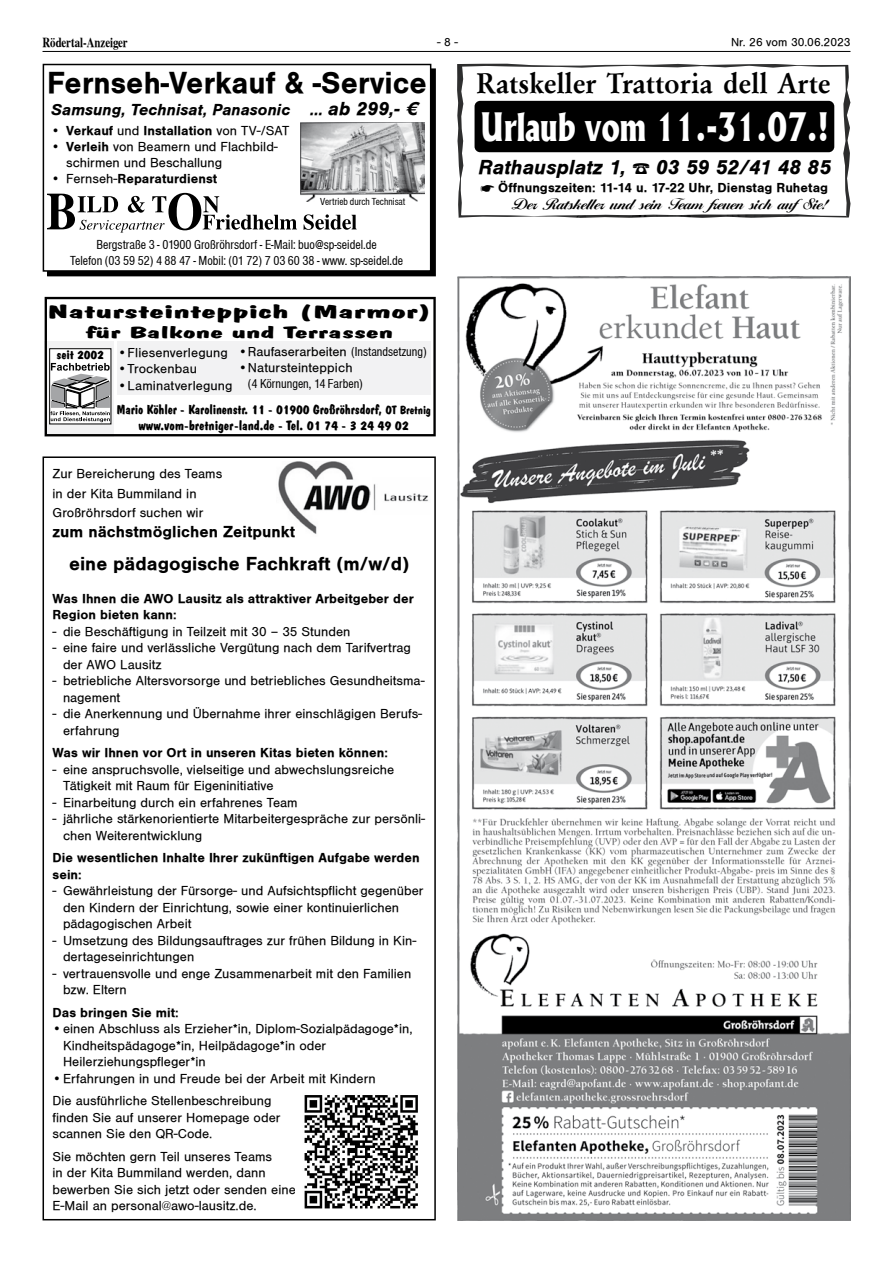
<style>
.page{position:relative;width:893px;height:1263px;background:#fff}
.page>*{position:absolute;margin:0;border:0;box-sizing:border-box;transform-origin:0 0}
.t1{font:800 37.5px "Albertus";color:#fff;scale:.79 1}
.t2{font:700 31.5px "Sans";color:#000}
.t3{font:600 29.55px "Garamond Std";letter-spacing:-.005em;color:#000}
.t4{font:700 21px "Ballantines";color:#000}
.t5{font:italic 700 21px "Sans";color:#000}
.t6{font:700 19.5px "Sans";color:#000}
.t7{font:18.75px "Dom Bold BT";color:#000;scale:2.11 1}
.t8{font:italic 700 16.5px "Sans";color:#000}
.t9{font:700 16.5px "Sans";color:#000}
.t10{font:16.35px "Dom Bold BT";color:#000;scale:2.11 1}
.t11{font:13.5px/16.5px "Sans";color:#000}
.t12{font:700 13.5px/16.5px "Sans";color:#000}
.t13{font:13.5px/16.2px "Sans Cd";color:#000;text-align:center}
.t14{font:13.5px "Roman PS Bold";color:#000;scale:.8 1}
.t15{font:13.35px/16px "Dom Bold BT";color:#000;text-align:center}
.t16{font:13.35px "Sans";letter-spacing:.01em;color:#000}
.t17{font:13.35px "Sans Cd";color:#000}
.t18{font:12.75px "Dom Bold BT";color:#000;scale:1.08 1}
.t19{font:12px "Sans";color:#000}
.t20{font:10.5px "Sans Cd";color:#000}
.s1{font-weight:400}
.s2{font-weight:700}
.s3{font-size:19.5px}
.s4{font-family:"Sans Cd"}
.s5{font-size:12px}
</style>
<div class="page">
<hr style="left:43px;top:51px;width:807px;height:1px;background:#000">
<img style="left:457px;top:64px;width:393px;height:154px">
<img style="left:278px;top:461px;width:92px;height:73px">
<img style="left:373px;top:484px;width:55px;height:27px">
<div style="left:43px;top:456px;width:393px;height:764px;border:2px solid #000"></div>
<img style="left:304px;top:1095px;width:114px;height:114px">
<img style="left:457px;top:276px;width:393px;height:944px">
<div style="left:47px;top:68px;width:389px;height:208px;border:2px solid #000"></div>
<div style="left:43px;top:65px;width:388px;height:206px;background:#fff"></div>
<div style="left:43px;top:64px;width:388px;height:208px;border:2px solid #000"></div>
<svg style="left:304px;top:214px;width:53px;height:16px"></svg>
<svg style="left:47px;top:193px;width:250px;height:40px"></svg>
<img style="left:301px;top:122px;width:124px;height:79px">
<svg style="left:45px;top:297px;width:391px;height:139px"></svg>
<div style="left:50px;top:349px;width:61px;height:75px;background:#fff"></div>
<div style="left:49px;top:348px;width:62px;height:76px;border:1px solid #000"></div>
<svg style="left:50px;top:363px;width:60px;height:59px"></svg>
<svg style="left:633px;top:163px;width:16px;height:11px"></svg>
<svg style="left:481px;top:185px;width:13px;height:7px"></svg>
<p class="t14" style="left:43px;top:34px;width:108px">Rödertal-Anzeiger</p>
<p class="t19" style="left:437px;top:35px;width:23px">- 8 -</p>
<p class="t19" style="left:731px;top:35px;width:121px">Nr. 26 vom 30.06.2023</p>
<h2 class="t2" style="left:47px;top:65px;width:381px">Fernseh-Verkauf &amp; -Service</h2>
<p class="t12" style="left:51px;top:122px;width:239px"><span class="s1">•</span> Verkauf <span class="s1">und</span> Installation <span class="s1">von TV-/SAT</span></p>
<p class="t11" style="left:66px;top:139px;width:213px;text-indent:-15px">• <span class="s2">Verleih</span> von Beamern und Flachbild&shy;schirmen und Beschallung</p>
<p class="t12" style="left:51px;top:171px;width:168px"><span class="s1">• Fernseh-</span>Reparaturdienst</p>
<p class="t8" style="left:51px;top:100px;width:371px">Samsung, Technisat, Panasonic ... <span class="s3">ab 299,- €</span></p>
<p class="t20" style="left:320px;top:196px;width:87px">Vertrieb durch Technisat</p>
<p class="t13" style="left:70px;top:236px;width:334px">Bergstraße 3 - 01900 Großröhrsdorf - E-Mail: buo@sp-seidel.de<br>Telefon (03 59 52) 4 88 47 - Mobil: (01 72) 7 03 60 38 - www. sp-seidel.de</p>
<h3 class="t7" style="left:47px;top:300px;width:184px">Natursteinteppich (Marmor)</h3>
<p class="t10" style="left:86px;top:322px;width:147px">für Balkone und Terrassen</p>
<p class="t18" style="left:57px;top:347px;width:45px">seit 2002</p>
<p class="t16" style="left:118px;top:345px;width:111px">• Fliesenverlegung</p>
<p class="t16" style="left:118px;top:362px;width:80px">• Trockenbau</p>
<p class="t16" style="left:118px;top:378px;width:116px">• Laminatverlegung</p>
<p class="t16" style="left:239px;top:344px;width:190px">• Raufaserarbeiten <span class="s4">(Instandsetzung)</span></p>
<p class="t16" style="left:239px;top:360px;width:115px">• Natursteinteppich</p>
<p class="t17" style="left:248px;top:377px;width:117px">(4 Körnungen, 14 Farben)</p>
<p class="t15" style="left:116px;top:401px;width:316px">Mario Köhler - Karolinenstr. 11 - 01900 Großröhrsdorf, <span class="s5">OT Bretnig </span>www.vom-bretniger-land.de - Tel. 01 74 - 3 24 49 02</p>
<p class="t11" style="left:53px;top:464px;width:171px;line-height:19.5px">Zur Bereicherung des Teams in der Kita Bummiland in<br>Großröhrsdorf suchen wir</p>
<p class="t9" style="left:53px;top:522px;width:244px">zum nächstmöglichen Zeitpunkt</p>
<h3 class="t6" style="left:69px;top:552px;width:342px">eine pädagogische Fachkraft (m/w/d)</h3>
<p class="t12" style="left:53px;top:590px;width:363px">Was Ihnen die AWO Lausitz als attraktiver Arbeitgeber der<br>Region bieten kann:</p>
<p class="t11" style="left:53px;top:623px;width:299px">- die Beschäftigung in Teilzeit mit 30 – 35 Stunden</p>
<p class="t11" style="left:63px;top:640px;width:349px;text-indent:-11px">- eine faire und verlässliche Vergütung nach dem Tarifvertrag der AWO Lausitz</p>
<p class="t11" style="left:63px;top:673px;width:363px;text-indent:-11px">- betriebliche Altersvorsorge und betriebliches Gesundheitsma&shy;nagement</p>
<p class="t11" style="left:63px;top:706px;width:361px;text-indent:-11px">- die Anerkennung und Übernahme ihrer einschlägigen Berufs&shy;erfahrung</p>
<p class="t12" style="left:53px;top:745px;width:337px">Was wir Ihnen vor Ort in unseren Kitas bieten können:</p>
<p class="t11" style="left:63px;top:761px;width:333px;text-indent:-11px">- eine anspruchsvolle, vielseitige und abwechslungsreiche<br>Tätigkeit mit Raum für Eigeninitiative</p>
<p class="t11" style="left:53px;top:794px;width:247px">- Einarbeitung durch ein erfahrenes Team</p>
<p class="t11" style="left:63px;top:811px;width:364px;text-indent:-11px">- jährliche stärkenorientierte Mitarbeitergespräche zur persönli&shy;chen Weiterentwicklung</p>
<p class="t12" style="left:53px;top:850px;width:369px">Die wesentlichen Inhalte Ihrer zukünftigen Aufgabe werden sein:</p>
<p class="t11" style="left:63px;top:883px;width:362px;text-indent:-11px">- Gewährleistung der Fürsorge- und Aufsichtspflicht gegenüber den Kindern der Einrichtung, sowie einer kontinuierlichen pädagogischen Arbeit</p>
<p class="t11" style="left:63px;top:932px;width:355px;text-indent:-11px">- Umsetzung des Bildungsauftrages zur frühen Bildung in Kin&shy;dertageseinrichtungen</p>
<p class="t11" style="left:63px;top:965px;width:350px;text-indent:-11px">- vertrauensvolle und enge Zusammenarbeit mit den Familien bzw. Eltern</p>
<p class="t12" style="left:53px;top:1004px;width:128px">Das bringen Sie mit:</p>
<p class="t11" style="left:63px;top:1021px;width:351px;text-indent:-11px">•einen Abschluss als Erzieher*in, Diplom-Sozialpädagoge*in,<br>Kindheitspädagoge*in, Heilpädagoge*in oder<br>Heilerziehungspfleger*in</p>
<p class="t11" style="left:53px;top:1067px;width:325px;line-height:22.5px">•Erfahrungen in und Freude bei der Arbeit mit Kindern<br>Die ausführliche Stellenbeschreibung</p>
<p class="t11" style="left:53px;top:1109px;width:229px">finden Sie auf unserer Homepage oder scannen Sie den QR-Code.</p>
<p class="t11" style="left:53px;top:1148px;width:245px">Sie möchten gern Teil unseres Teams<br>in der Kita Bummiland werden, dann bewerben Sie sich jetzt oder senden eine E-Mail an personal@awo-lausitz.de.</p>
<h3 class="t3" style="left:476px;top:67px;width:356px">Ratskeller Trattoria dell Arte</h3>
<h1 class="t1" style="left:480px;top:103px;width:443px">Urlaub vom 11.-31.07.!</h1>
<h3 class="t5" style="left:479px;top:154px;width:149px">Rathausplatz 1,</h3>
<h3 class="t5" style="left:656px;top:154px;width:176px">03 59 52/41 48 85</h3>
<p class="t12" style="left:498px;top:179px;width:331px">Öffnungszeiten: 11-14 u. 17-22 Uhr, Dienstag Ruhetag</p>
<h3 class="t4" style="left:513px;top:192px;width:316px">Der Ratskeller und sein Team freuen sich aufSie!</h3>
</div>
